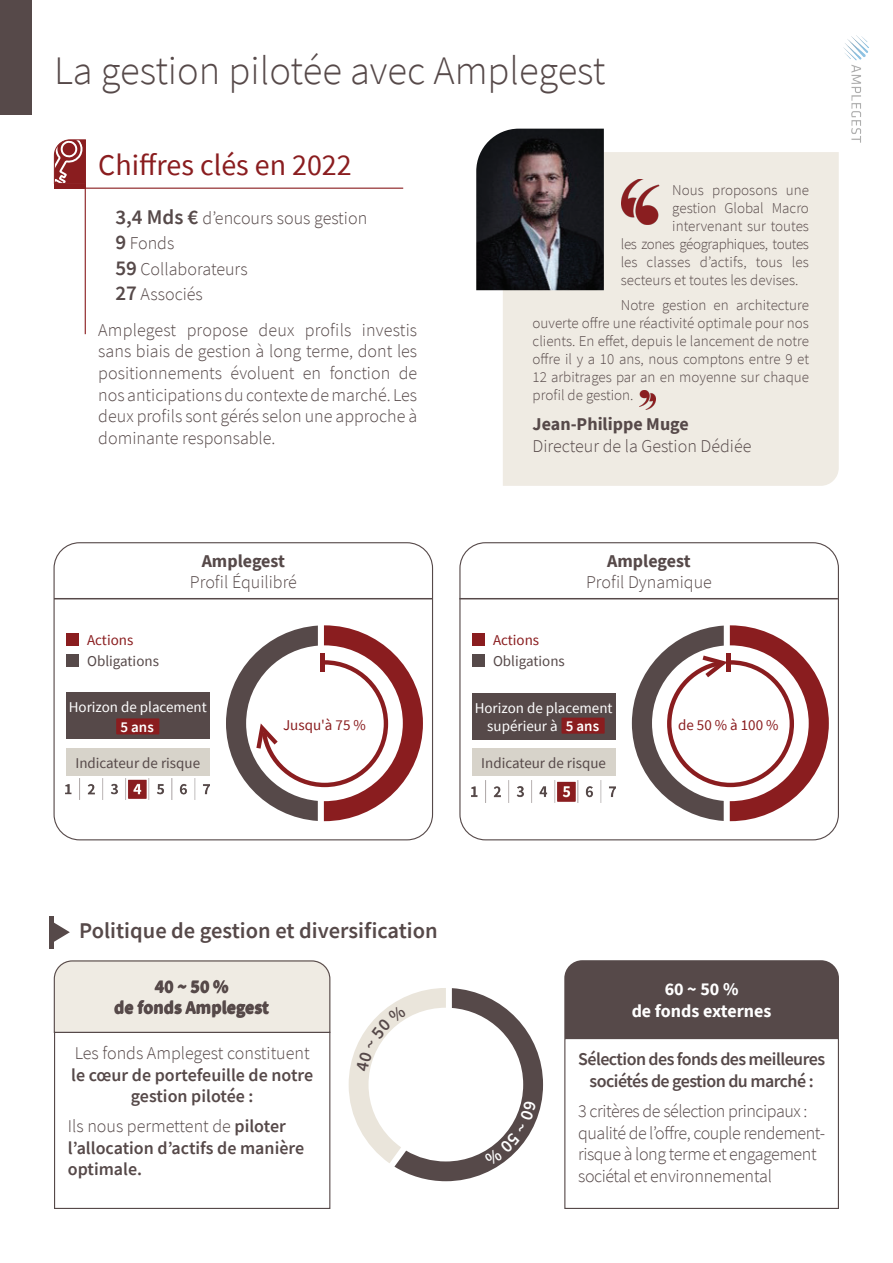
<style>
.page{position:relative;width:893px;height:1263px;background:#fff}
.page>*{position:absolute;margin:0;border:0;box-sizing:border-box;transform-origin:0 0}
.Titre_1{font:300 40.5px "Source Sans Pro";color:#564949}
.Titre_clé{font:30px "Source Sans Pro";color:#8a1d1f}
.Soust-titre{font:600 22.5px "Source Sans Pro";color:#564949}
.Style_de_paragraphe_1{font:300 18px/21.6px "Source Sans Pro";letter-spacing:-.01em;color:#564949;text-align:justify}
.Style_de_paragraphe_1-2{font:600 18px/21.6px "Source Sans Pro";letter-spacing:-.015em;color:#564949;text-align:center}
.chiffre_clés{font:300 18px "Source Sans Pro";color:#564949}
.Style_de_paragraphe_1-3{font:700 18px "Source Sans Pro";color:#564949}
.Style_de_paragraphe_1-4{font:700 18px "Source Sans Pro";color:#fff}
.Style_de_paragraphe_1-5{font:300 15px/18px "Source Sans Pro";color:#564949;text-align:justify}
.Style_de_paragraphe_1-6{font:15px/18px "Source Sans Pro";color:#fff}
.Style_de_paragraphe_1-7{font:15px "Source Sans Pro";color:#564949}
.Style_de_paragraphe_1-8{font:300 15px "Source Sans Pro";letter-spacing:-.025em;color:#564949}
.Légende_graph{font:15px "Source Sans Pro";color:#564949}
.Légende_graph_ROUGE{font:15px "Source Sans Pro";color:#8a1d1f}
.Légende_graph-2{font:15px "Source Sans Pro";color:#8a1d1f}
.t1{font:600 15px "Source Sans Pro";color:#fff}
.s1{font-weight:600;font-size:21px}
.s2{font-weight:600}
.s3{font-weight:300}
</style>
<div class="page">
<div style="left:54px;top:542px;width:379px;height:298px;border:1px solid #564949;border-radius:26px"></div>
<div style="left:459px;top:542px;width:380px;height:298px;border:1px solid #564949;border-radius:26px"></div>
<div style="left:503px;top:152px;width:336px;height:334px;background:#efebe3"></div>
<img style="left:476px;top:129px;width:128px;height:161px">
<img style="left:621px;top:179px;width:38px;height:45px">
<div style="left:66px;top:693px;width:144px;height:46px;background:#564949"></div>
<div style="left:472px;top:693px;width:143px;height:47px;background:#564949"></div>
<div style="left:66px;top:748px;width:144px;height:28px;background:#d7d3ca"></div>
<div style="left:472px;top:748px;width:143px;height:28px;background:#d7d3ca"></div>
<div style="left:54px;top:1032px;width:276px;height:177px;border:1px solid #564949"></div>
<div style="left:564px;top:1038px;width:275px;height:171px;border:1px solid #564949"></div>
<img style="left:639px;top:390px;width:16px;height:20px">
<hr style="left:86px;top:188px;width:317px;height:1px;background:#8a1d1f">
<hr style="left:85px;top:183px;width:1px;height:151px;background:#8a1d1f">
<svg style="left:54px;top:922px;width:16px;height:20px"></svg>
<svg style="left:226px;top:625px;width:197px;height:196px"></svg>
<svg style="left:632px;top:625px;width:197px;height:196px"></svg>
<div style="left:66px;top:633px;width:13px;height:13px;background:#8a1d1f"></div>
<div style="left:472px;top:633px;width:12px;height:13px;background:#8a1d1f"></div>
<div style="left:66px;top:654px;width:13px;height:13px;background:#564949"></div>
<div style="left:472px;top:654px;width:12px;height:13px;background:#564949"></div>
<hr style="left:54px;top:598px;width:378px;height:1px;background:#564949">
<hr style="left:459px;top:598px;width:379px;height:1px;background:#564949">
<svg style="left:53px;top:960px;width:278px;height:73px;background:#e9e4dd"></svg>
<div style="left:564px;top:960px;width:275px;height:78px;background:#564949"></div>
<img style="left:66px;top:778px;width:144px;height:22px">
<img style="left:472px;top:780px;width:143px;height:22px">
<div style="left:116px;top:718px;width:43px;height:16px;background:#8a1d1f"></div>
<div style="left:561px;top:718px;width:44px;height:16px;background:#8a1d1f"></div>
<div style="left:0;top:0;width:32px;height:115px;background:#564949"></div>
<img style="left:843px;top:35px;width:26px;height:108px">
<svg style="left:54px;top:139px;width:32px;height:45px"></svg>
<div style="left:49px;top:916px;width:5px;height:33px;background:#564949"></div>
<div style="left:54px;top:184px;width:32px;height:5px;background:#8a1d1f"></div>
<svg style="left:349px;top:988px;width:194px;height:193px"></svg>
<p class="Titre_1" style="left:54px;top:46px;width:553px">La gestion pilotée avec Amplegest</p>
<p class="Titre_clé" style="left:98px;top:146px;width:255px">Chiffres clés en 2022</p>
<p class="chiffre_clés" style="left:115px;top:207px;width:253px"><span class="s1">3,4 Mds €</span> d’encours sous gestion</p>
<p class="chiffre_clés" style="left:115px;top:232px;width:61px"><span class="s1">9</span> Fonds</p>
<p class="chiffre_clés" style="left:115px;top:258px;width:134px"><span class="s1">59</span> Collaborateurs</p>
<p class="chiffre_clés" style="left:115px;top:283px;width:89px"><span class="s1">27</span> Associés</p>
<p class="Style_de_paragraphe_1" style="left:98px;top:319px;width:320px">Amplegest propose deux profils investis sans biais de gestion à long terme, dont les positionnements évoluent en fonction de nos anticipations du contexte de marché. Les deux profils sont gérés selon une approche à dominante responsable.</p>
<p class="Style_de_paragraphe_1-3" style="left:202px;top:548px;width:85px">Amplegest</p>
<p class="Style_de_paragraphe_1" style="left:190px;top:571px;width:108px">Profil Équilibré</p>
<p class="Style_de_paragraphe_1-5" style="left:672px;top:181px;width:138px">Nous proposons une</p>
<p class="Style_de_paragraphe_1-5" style="left:672px;top:199px;width:138px">gestion Global Macro</p>
<p class="Style_de_paragraphe_1-5" style="left:672px;top:217px;width:138px">intervenant sur toutes</p>
<p class="Style_de_paragraphe_1-8" style="left:621px;top:234px;width:190px">les zones géographiques, toutes</p>
<p class="Style_de_paragraphe_1-5" style="left:621px;top:253px;width:190px">les classes d’actifs, tous les</p>
<p class="Style_de_paragraphe_1-5" style="left:621px;top:271px;width:179px">secteurs et toutes les devises.</p>
<p class="Style_de_paragraphe_1-5" style="left:533px;top:296px;width:278px;text-indent:88px">Notre gestion en architecture ouverte offre une réactivité optimale pour nos clients. En effet, depuis le lancement de notre offre il y a 10 ans, nous comptons entre 9 et 12 arbitrages par an en moyenne sur chaque profil de gestion.</p>
<p class="Style_de_paragraphe_1-3" style="left:533px;top:412px;width:158px">Jean-Philippe Muge</p>
<p class="Style_de_paragraphe_1" style="left:533px;top:435px;width:220px">Directeur de la Gestion Dédiée</p>
<p class="Style_de_paragraphe_1-3" style="left:607px;top:548px;width:85px">Amplegest</p>
<p class="Style_de_paragraphe_1" style="left:586px;top:571px;width:127px">Profil Dynamique</p>
<p class="Légende_graph-2" style="left:87px;top:631px;width:48px">Actions</p>
<p class="Légende_graph-2" style="left:493px;top:631px;width:48px">Actions</p>
<p class="Légende_graph" style="left:87px;top:651px;width:73px">Obligations</p>
<p class="Légende_graph" style="left:493px;top:651px;width:73px">Obligations</p>
<p class="Style_de_paragraphe_1-6" style="left:69px;top:698px;width:139px">Horizon de placement</p>
<p class="Style_de_paragraphe_1-6" style="left:487px;top:699px;width:127px;text-indent:-13px">Horizon de placement supérieur à <span class="s2">5</span></p>
<p class="Style_de_paragraphe_1-7" style="left:75px;top:753px;width:126px">Indicateur de risque</p>
<p class="Style_de_paragraphe_1-7" style="left:481px;top:753px;width:126px">Indicateur de risque</p>
<p class="Légende_graph_ROUGE" style="left:283px;top:715px;width:84px">Jusqu'à 75 %</p>
<p class="Légende_graph_ROUGE" style="left:678px;top:715px;width:102px">de 50 % à 100 %</p>
<p class="t1" style="left:121px;top:717px;width:35px">5 ans</p>
<p class="t1" style="left:566px;top:716px;width:35px">5 ans</p>
<p class="Soust-titre" style="left:79px;top:916px;width:360px">Politique de gestion et diversification</p>
<p class="Style_de_paragraphe_1-3" style="left:155px;top:974px;width:75px">40 ~ 50 %</p>
<p class="Style_de_paragraphe_1-3" style="left:114px;top:996px;width:156px">de fonds Amplegest</p>
<p class="Style_de_paragraphe_1-2" style="left:71px;top:1042px;width:244px"><span class="s3">Les fonds Amplegest constituent </span>le cœur de portefeuille de notre gestion pilotée :</p>
<p class="Style_de_paragraphe_1-2" style="left:68px;top:1115px;width:238px;text-align:left"><span class="s3">Ils nous permettent de</span> piloter l’allocation d’actifs de manière optimale.</p>
<p class="Style_de_paragraphe_1-4" style="left:665px;top:977px;width:75px">60 ~ 50 %</p>
<p class="Style_de_paragraphe_1-4" style="left:632px;top:998px;width:141px">de fonds externes</p>
<p class="Style_de_paragraphe_1-2" style="left:578px;top:1048px;width:248px">Sélection des fonds des meilleures sociétés de gestion du marché :</p>
<p class="Style_de_paragraphe_1" style="left:578px;top:1100px;width:248px;text-align:left">3 critères de sélection principaux : qualité de l’offre, couple rendement&shy;risque à long terme et engagement sociétal et environnemental</p>
</div>
